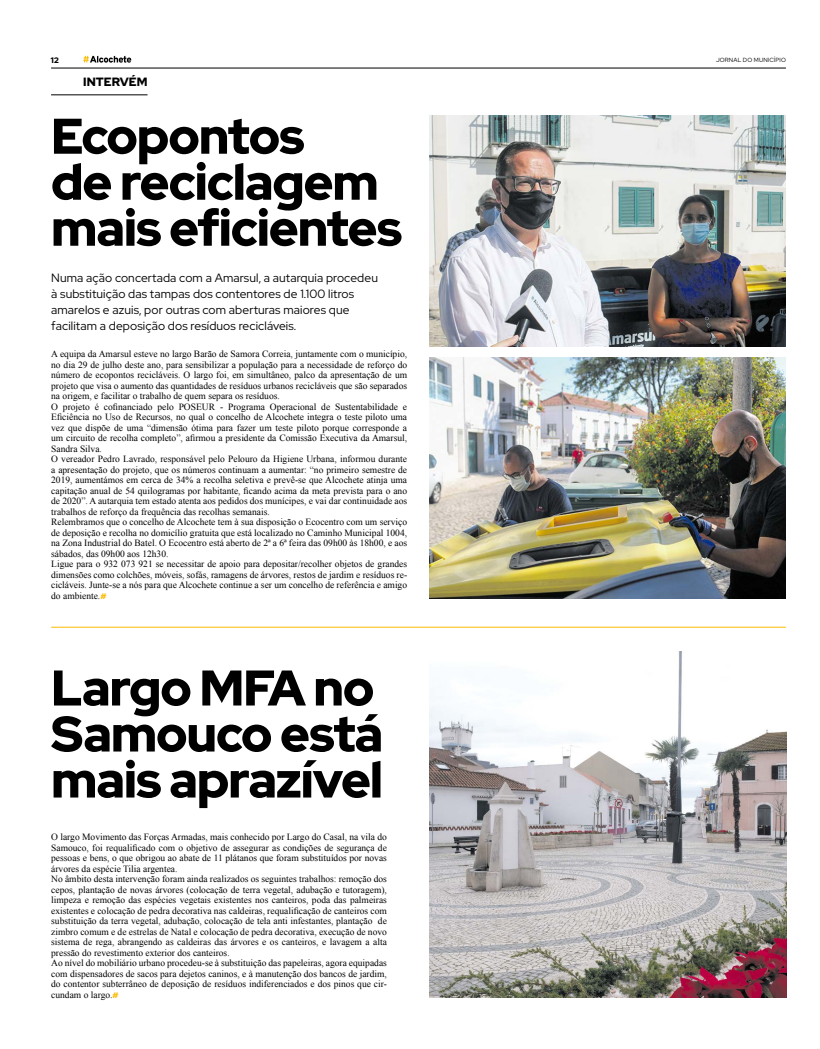
<style>
.page{position:relative;width:820px;height:1049px;background:#fff}
.page>*{position:absolute;margin:0;border:0;box-sizing:border-box;transform-origin:0 0}
.t1{font:900 50px/46px "Red Hat Display";letter-spacing:-.02em;color:#000}
.t2{font:12px/16px "Red Hat Display";letter-spacing:.01em;color:#000}
.t3{font:900 12px "Red Hat Display";color:#000}
.t4{font:9.5px/10.5px "Times New Roman";color:#000}
.t5{font:900 8px "Red Hat Display";color:#000}
.t6{font:6px "Red Hat Display";letter-spacing:.025em;color:#000}
.s1{font-family:"Red Hat Display";font-weight:900;font-size:8px;color:#fabb00}
</style>
<div class="page">
<hr style="left:51px;top:68px;width:734px;height:1px;background:#000">
<svg style="left:83px;top:56px;width:48px;height:7px"></svg>
<hr style="left:51px;top:627px;width:734px;height:1px;background:#fabb00">
<img style="left:429px;top:357px;width:356px;height:242px">
<img style="left:429px;top:116px;width:356px;height:231px">
<hr style="left:51px;top:95px;width:96px;height:1px;background:#000">
<img style="left:429px;top:651px;width:357px;height:347px">
<p class="t5" style="left:51px;top:55px;width:9px">12</p>
<p class="t6" style="left:715px;top:56px;width:71px">JORNAL DO MUNICÍPIO</p>
<p class="t3" style="left:83px;top:74px;width:66px">INTERVÉM</p>
<h1 class="t1" style="left:51px;top:113px;width:352px">Ecopontos<br>de reciclagem mais eficientes</h1>
<p class="t2" style="left:51px;top:269px;width:328px">Numa ação concertada com a Amarsul, a autarquia procedeu à substituição das tampas dos contentores de 1.100 litros amarelos e azuis, por outras com aberturas maiores que facilitam a deposição dos resíduos recicláveis.</p>
<p class="t4" style="left:51px;top:349px;width:357px">A equipa da Amarsul esteve no largo Barão de Samora Correia, juntamente com o município, no dia 29 de julho deste ano, para sensibilizar a população para a necessidade de reforço do número de ecopontos recicláveis. O largo foi, em simultâneo, palco da apresentação de um projeto que visa o aumento das quantidades de resíduos urbanos recicláveis que são separados na origem, e facilitar o trabalho de quem separa os resíduos.<br>O projeto é cofinanciado pelo POSEUR - Programa Operacional de Sustentabilidade e Eficiência no Uso de Recursos, no qual o concelho de Alcochete integra o teste piloto uma vez que dispõe de uma “dimensão ótima para fazer um teste piloto porque corresponde a um circuito de recolha completo”, afirmou a presidente da Comissão Executiva da Amarsul, Sandra Silva.<br>O vereador Pedro Lavrado, responsável pelo Pelouro da Higiene Urbana, informou durante a apresentação do projeto, que os números continuam a aumentar: “no primeiro semestre de 2019, aumentámos em cerca de 34% a recolha seletiva e prevê-se que Alcochete atinja uma capitação anual de 54 quilogramas por habitante, ficando acima da meta prevista para o ano de 2020”. A autarquia tem estado atenta aos pedidos dos munícipes, e vai dar continuidade aos trabalhos de reforço da frequência das recolhas semanais.<br>Relembramos que o concelho de Alcochete tem à sua disposição o Ecocentro com um serviço de deposição e recolha no domicílio gratuita que está localizado no Caminho Municipal 1004, na Zona Industrial do Batel. O Ecocentro está aberto de 2ª a 6ª feira das 09h00 às 18h00, e aos sábados, das 09h00 aos 12h30.<br>Ligue para o 932 073 921 se necessitar de apoio para depositar/recolher objetos de grandes dimensões como colchões, móveis, sofás, ramagens de árvores, restos de jardim e resíduos re&shy;cicláveis. Junte-se a nós para que Alcochete continue a ser um concelho de referência e amigo do ambiente.<span class="s1">#</span></p>
<h1 class="t1" style="left:51px;top:665px;width:333px">Largo MFA no<br>Samouco está mais aprazível</h1>
<p class="t4" style="left:51px;top:832px;width:337px">O largo Movimento das Forças Armadas, mais conhecido por Largo do Casal, na vila do Samouco, foi requalificado com o objetivo de assegurar as condições de segurança de pessoas e bens, o que obrigou ao abate de 11 plátanos que foram substituídos por novas árvores da espécie Tilia argentea.<br>No âmbito desta intervenção foram ainda realizados os seguintes trabalhos: remoção dos cepos, plantação de novas árvores (colocação de terra vegetal, adubação e tutoragem), limpeza e remoção das espécies vegetais existentes nos canteiros, poda das palmeiras existentes e colocação de pedra decorativa nas caldeiras, requalificação de canteiros com substituição da terra vegetal, adubação, colocação de tela anti infestantes, plantação de zimbro comum e de estrelas de Natal e colocação de pedra decorativa, execução de novo sistema de rega, abrangendo as caldeiras das árvores e os canteiros, e lavagem a alta pressão do revestimento exterior dos canteiros.<br>Ao nível do mobiliário urbano procedeu-se à substituição das papeleiras, agora equipadas com dispensadores de sacos para dejetos caninos, e à manutenção dos bancos de jardim, do contentor subterrâneo de deposição de resíduos indiferenciados e dos pinos que cir&shy;cundam o largo.<span class="s1">#</span></p>
</div>
